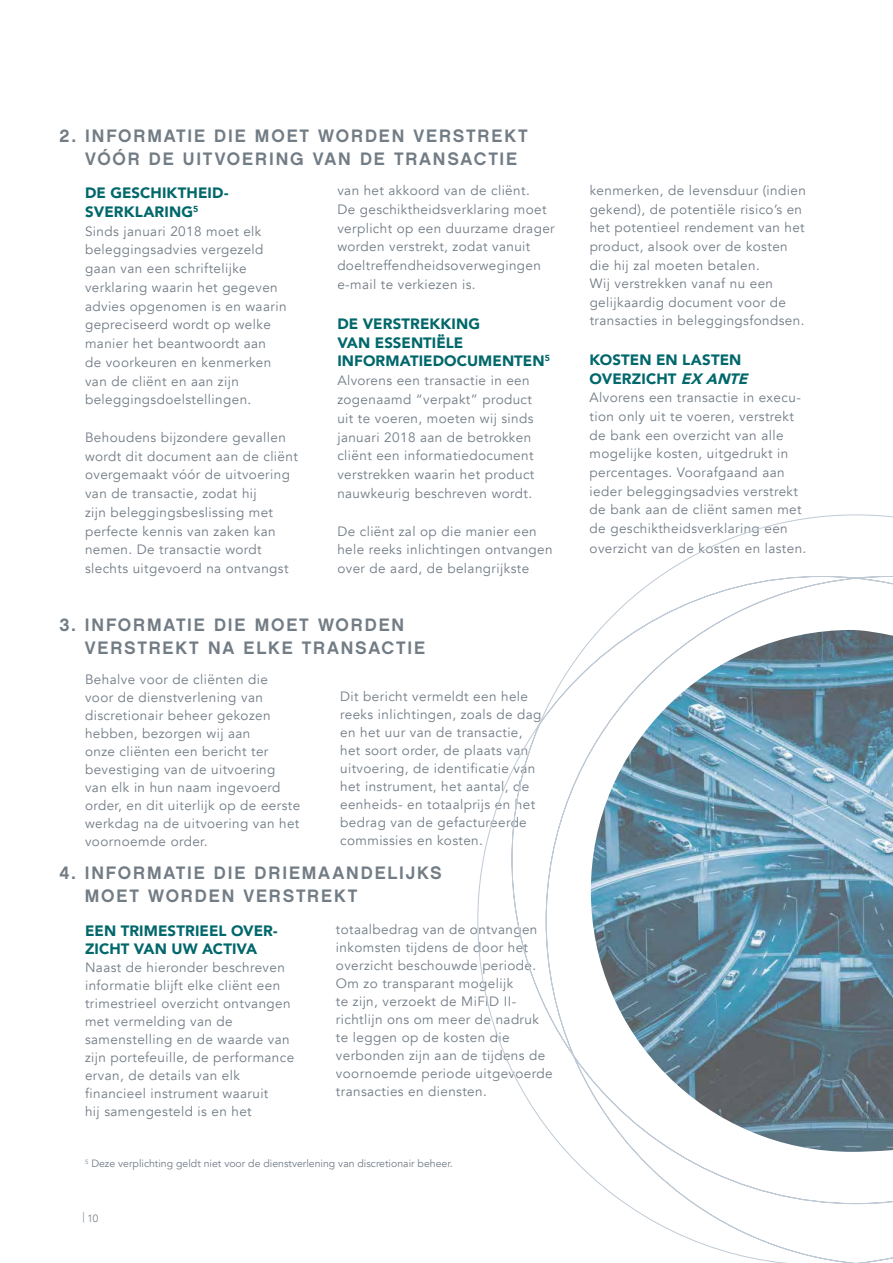
<style>
.page{position:relative;width:893px;height:1263px;background:#fff}
.page>*{position:absolute;margin:0;border:0;box-sizing:border-box;transform-origin:0 0}
.t1{font:18px/22.5px "Chalet New York Nineteen Sixty";letter-spacing:.105em;color:#727c85}
.t2{font:900 15px/18.8px "Avenir";letter-spacing:.005em;color:#00676b}
.t3{font:13.5px/18px "Avenir";letter-spacing:.03em;color:#717b85}
.t4{font:10.5px "Avenir";color:#717b85}
.t5{font:300 10.5px "Avenir";color:#717b85}
.s1{font-style:italic}
</style>
<div class="page">
<svg style="left:477px;top:514px;width:416px;height:749px"></svg>
<img style="left:591px;top:630px;width:302px;height:522px">
<div style="left:782px;top:1203px;width:41px;height:26px;background:#fff"></div>
<h1 class="t1" style="left:85px;top:124px;width:444px;text-indent:-26px">2. INFORMATIE DIE MOET WORDEN VERSTREKT<br>VÓÓR DE UITVOERING VAN DE TRANSACTIE</h1>
<p class="t2" style="left:85px;top:183px;width:145px">DE GESCHIKTHEID-<br>SVERKLARING<sup>5</sup></p>
<p class="t3" style="left:85px;top:222px;width:203px;line-height:18.8px">Sinds januari 2018 moet elk beleggingsadvies vergezeld gaan van een schriftelijke verklaring waarin het gegeven advies opgenomen is en waarin gepreciseerd wordt op welke manier het beantwoordt aan<br>de voorkeuren en kenmerken van de cliënt en aan zijn beleggingsdoelstellingen.</p>
<p class="t3" style="left:85px;top:428px;width:214px;line-height:18.8px">Behoudens bijzondere gevallen wordt dit document aan de cliënt overgemaakt vóór de uitvoering van de transactie, zodat hij<br>zijn beleggingsbeslissing met perfecte kennis van zaken kan nemen. De transactie wordt slechts uitgevoerd na ontvangst</p>
<p class="t3" style="left:337px;top:181px;width:219px;line-height:18.8px">van het akkoord van de cliënt.<br>De geschiktheidsverklaring moet verplicht op een duurzame drager worden verstrekt, zodat vanuit doeltreffendheidsoverwegingen e-mail te verkiezen is.</p>
<p class="t2" style="left:337px;top:314px;width:214px">DE VERSTREKKING<br>VAN ESSENTIËLE<br>INFORMATIEDOCUMENTEN<sup>5</sup></p>
<p class="t3" style="left:337px;top:371px;width:199px;line-height:18.8px">Alvorens een transactie in een zogenaamd “verpakt” product uit te voeren, moeten wij sinds januari 2018 aan de betrokken cliënt een informatiedocument verstrekken waarin het product nauwkeurig beschreven wordt.</p>
<p class="t3" style="left:337px;top:522px;width:217px;line-height:18.8px">De cliënt zal op die manier een hele reeks inlichtingen ontvangen over de aard, de belangrijkste</p>
<h1 class="t1" style="left:85px;top:613px;width:342px;text-indent:-25px">3. INFORMATIE DIE MOET WORDEN<br>VERSTREKT NA ELKE TRANSACTIE</h1>
<p class="t3" style="left:85px;top:670px;width:217px">Behalve voor de cliënten die<br>voor de dienstverlening van discretionair beheer gekozen hebben, bezorgen wij aan<br>onze cliënten een bericht ter bevestiging van de uitvoering van elk in hun naam ingevoerd order, en dit uiterlijk op de eerste werkdag na de uitvoering van het voornoemde order.</p>
<p class="t3" style="left:340px;top:688px;width:203px">Dit bericht vermeldt een hele reeks inlichtingen, zoals de dag en het uur van de transactie, het soort order, de plaats van uitvoering, de identificatie van het instrument, het aantal, de eenheids- en totaalprijs en het bedrag van de gefactureerde commissies en kosten.</p>
<h1 class="t1" style="left:85px;top:861px;width:358px;text-indent:-25px">4. INFORMATIE DIE DRIEMAANDELIJKS<br>MOET WORDEN VERSTREKT</h1>
<p class="t2" style="left:85px;top:921px;width:194px;line-height:18px">EEN TRIMESTRIEEL OVER-<br>ZICHT VAN UW ACTIVA</p>
<p class="t3" style="left:85px;top:959px;width:211px">Naast de hieronder beschreven informatie blijft elke cliënt een trimestrieel overzicht ontvangen met vermelding van de samenstelling en de waarde van zijn portefeuille, de performance ervan, de details van elk financieel instrument waaruit<br>hij samengesteld is en het</p>
<p class="t3" style="left:336px;top:921px;width:218px">totaalbedrag van de ontvangen inkomsten tijdens de door het overzicht beschouwde periode.<br>Om zo transparant mogelijk<br>te zijn, verzoekt de MiFID II&shy;richtlijn ons om meer de nadruk te leggen op de kosten die verbonden zijn aan de tijdens de voornoemde periode uitgevoerde transacties en diensten.</p>
<p class="t4" style="left:85px;top:1157px;width:369px"><sup>5</sup> Deze verplichting geldt niet voor de dienstverlening van discretionair beheer.</p>
<p class="t5" style="left:82px;top:1212px;width:17px">| 10</p>
<p class="t3" style="left:590px;top:181px;width:218px;line-height:18.6px">kenmerken, de levensduur (indien gekend), de potentiële risico’s en het potentieel rendement van het product, alsook over de kosten die hij zal moeten betalen.<br>Wij verstrekken vanaf nu een gelijkaardig document voor de transacties in beleggingsfondsen.</p>
<p class="t2" style="left:590px;top:350px;width:166px">KOSTEN EN LASTEN<br>OVERZICHT <span class="s1">EXANTE</span></p>
<p class="t3" style="left:590px;top:389px;width:214px;line-height:18.6px">Alvorens een transactie in execu&shy;tion only uit te voeren, verstrekt de bank een overzicht van alle mogelijke kosten, uitgedrukt in percentages. Voorafgaand aan ieder beleggingsadvies verstrekt de bank aan de cliënt samen met de geschiktheidsverklaring een</p>
<p class="t3" style="left:590px;top:539px;width:218px">overzicht van de kosten en lasten.</p>
</div>
